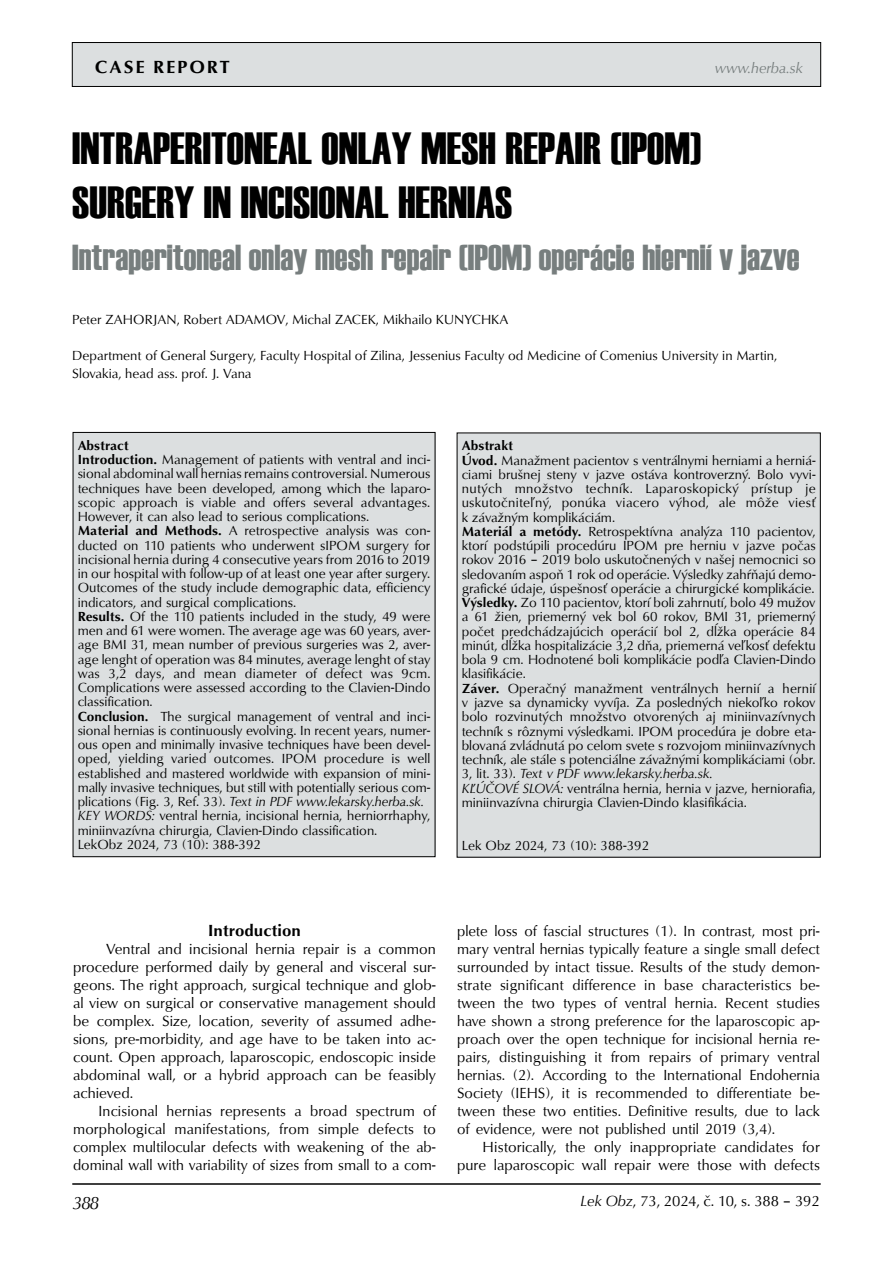
<style>
.page{position:relative;width:893px;height:1263px;background:#fff}
.page>*{position:absolute;margin:0;border:0;box-sizing:border-box;transform-origin:0 0}
.t1{font:45px/54px "Haettenschweiler";color:#000}
.t2{font:36px "Haettenschweiler";color:#777e7e}
.t3{font:700 18px "URW Classico TEE";letter-spacing:.1em;color:#000}
.t4{font:italic 18px "URW Classico TEE";color:#000}
.t5{font:700 16.5px "URW Classico TEE";color:#000}
.t6{font:15px/18px "URW Classico TEE";color:#000;text-align:justify}
.t7{font:italic 15px "URW Classico TEE";color:#777e7e}
.t8{font:13.5px/14.2px "URW Classico TEE";color:#000}
.s1{font-weight:700}
.s2{font-style:italic}
</style>
<div class="page">
<div style="left:72px;top:43px;width:749px;height:43px;background:#dcdfe0"></div>
<div style="left:72px;top:42px;width:749px;height:45px;border:1px solid #000"></div>
<hr style="left:72px;top:1183px;width:749px;height:2px;background:#000">
<div style="left:73px;top:432px;width:362px;height:425px;background:#dcdfe0"></div>
<div style="left:73px;top:432px;width:362px;height:425px;border:1px solid #000"></div>
<div style="left:457px;top:433px;width:363px;height:424px;background:#dcdfe0"></div>
<h3 class="t3" style="left:95px;top:56px;width:136px">CASE REPORT</h3>
<p class="t7" style="left:715px;top:59px;width:90px">www.herba.sk</p>
<h1 class="t1" style="left:72px;top:121px;width:630px">INTRAPERITONEAL ONLAY MESH REPAIR (IPOM)<br>SURGERY IN INCISIONAL HERNIAS</h1>
<h2 class="t2" style="left:72px;top:233px;width:729px">Intraperitoneal onlay mesh repair (IPOM) operácie hiernií v jazve</h2>
<p class="t8" style="left:72px;top:313px;width:438px">Peter ZAHORJAN, Robert ADAMOV, Michal ZACEK, Mikhailo KUNYCHKA</p>
<p class="t8" style="left:72px;top:347px;width:706px;line-height:18px">Department of General Surgery, Faculty Hospital of Zilina, Jessenius Faculty od Medicine of Comenius University in Martin,<br>Slovakia, head ass. prof. J. Vana</p>
<p class="t8" style="left:78px;top:438px;width:354px"><span class="s1">Abstract<br>Introduction.</span> Management of patients with ventral and inci&shy;sional abdominal wall hernias remains controversial. Numerous techniques have been developed, among which the laparo&shy;scopic approach is viable and offers several advantages.<br>However, it can also lead to serious complications.<br><span class="s1">Material and Methods.</span> A retrospective analysis was con&shy;ducted on 110 patients who underwent sIPOM surgery for incisional hernia during 4 consecutive years from 2016 to 2019 in our hospital with follow-up of at least one year after surgery.<br>Outcomes of the study include demographic data, efficiency indicators, and surgical complications.<br><span class="s1">Results.</span> Of the 110 patients included in the study, 49 were men and 61 were women. The average age was 60 years, aver&shy;age BMI 31, mean number of previous surgeries was 2, aver&shy;age lenght of operation was 84 minutes, average lenght of stay was 3,2 days, and mean diameter of defect was 9cm.<br>Complications were assessed according to the Clavien-Dindo classification.<br><span class="s1">Conclusion.</span> The surgical management of ventral and inci&shy;sional hernias is continuously evolving. In recent years, numer&shy;ous open and minimally invasive techniques have been devel&shy;oped, yielding varied outcomes. IPOM procedure is well established and mastered worldwide with expansion of mini&shy;mally invasive techniques, but still with potentially serious com&shy;plications (Fig. 3, Ref. 33). <span class="s2">Text in PDF www.lekarsky.herba.sk.<br>KEY WORDS:</span> ventral hernia, incisional hernia, herniorrhaphy, miniinvazívna chirurgia, Clavien-Dindo classification.<br>LekObz 2024, 73 (10): 388-392</p>
<p class="t8" style="left:462px;top:439px;width:355px"><span class="s1">Abstrakt<br>Úvod.</span> Manažment pacientov s ventrálnymi herniami a herniá&shy;ciami brušnej steny v jazve ostáva kontroverzný. Bolo vyvi&shy;nutých množstvo techník. Laparoskopický prístup je uskutočniteľný, ponúka viacero výhod, ale môže viesť k závažným komplikáciám.<br><span class="s1">Materiál a metódy.</span> Retrospektívna analýza 110 pacientov, ktorí podstúpili procedúru IPOM pre herniu v jazve počas rokov 2016 – 2019 bolo uskutočnených v našej nemocnici so sledovaním aspoň 1 rok od operácie. Výsledky zahŕňajú demo&shy;grafické údaje, úspešnosť operácie a chirurgické komplikácie.<br><span class="s1">Výsledky.</span> Zo 110 pacientov, ktorí boli zahrnutí, bolo 49 mužov a 61 žien, priemerný vek bol 60 rokov, BMI 31, priemerný počet predchádzajúcich operácií bol 2, dĺžka operácie 84 minút, dĺžka hospitalizácie 3,2 dňa, priemerná veľkosť defektu bola 9 cm. Hodnotené boli komplikácie podľa Clavien-Dindo klasifikácie.<br><span class="s1">Záver.</span> Operačný manažment ventrálnych hernií a hernií v jazve sa dynamicky vyvíja. Za posledných niekoľko rokov bolo rozvinutých množstvo otvorených aj miniinvazívnych techník s rôznymi výsledkami. IPOM procedúra je dobre eta&shy;blovaná zvládnutá po celom svete s rozvojom miniinvazívnych techník, ale stále s potenciálne závažnými komplikáciami (obr.<br>3, lit. 33). <span class="s2">Text v PDF www.lekarsky.herba.sk.<br>KĽÚČOVÉ SLOVÁ:</span> ventrálna hernia, hernia v jazve, herniorafia, miniinvazívna chirurgia Clavien-Dindo klasifikácia.</p>
<p class="t8" style="left:462px;top:838px;width:189px">Lek Obz 2024, 73 (10): 388-392</p>
<p class="t5" style="left:208px;top:920px;width:94px">Introduction</p>
<p class="t6" style="left:73px;top:940px;width:364px;text-indent:33px">Ventral and incisional hernia repair is a common procedure performed daily by general and visceral sur&shy;geons. The right approach, surgical technique and glob&shy;al view on surgical or conservative management should be complex. Size, location, severity of assumed adhe&shy;sions, pre-morbidity, and age have to be taken into ac&shy;count. Open approach, laparoscopic, endoscopic inside abdominal wall, or a hybrid approach can be feasibly achieved.</p>
<p class="t6" style="left:73px;top:1102px;width:364px;text-indent:26px">Incisional hernias represents a broad spectrum of morphological manifestations, from simple defects to complex multilocular defects with weakening of the ab&shy;dominal wall with variability of sizes from small to a com-</p>
<h3 class="t4" style="left:73px;top:1191px;width:27px">388</h3>
<p class="t6" style="left:457px;top:922px;width:364px">plete loss of fascial structures (1). In contrast, most pri&shy;mary ventral hernias typically feature a single small defect surrounded by intact tissue. Results of the study demon&shy;strate significant difference in base characteristics be&shy;tween the two types of ventral hernia. Recent studies have shown a strong preference for the laparoscopic ap&shy;proach over the open technique for incisional hernia re&shy;pairs, distinguishing it from repairs of primary ventral hernias. (2). According to the International Endohernia Society (IEHS), it is recommended to differentiate be&shy;tween these two entities. Definitive results, due to lack of evidence, were not published until 2019 (3,4).</p>
<p class="t6" style="left:457px;top:1138px;width:364px;text-align:right">Historically, the only inappropriate candidates for pure laparoscopic wall repair were those with defects</p>
<p class="t6" style="left:581px;top:1192px;width:241px"><span class="s2">Lek Obz</span>, 73, 2024, č. 10, s. 388 – 392</p>
</div>
